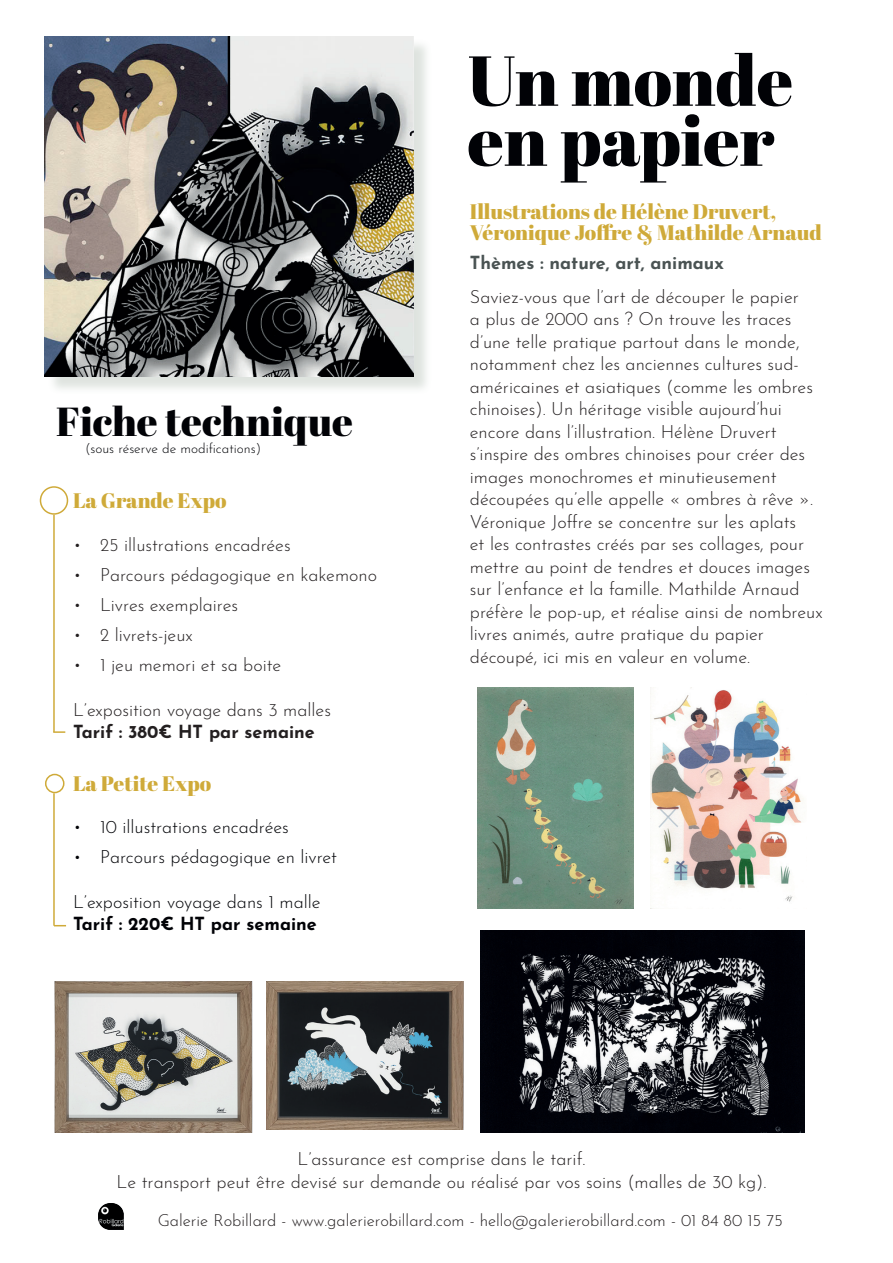
<style>
.page{position:relative;width:893px;height:1263px;background:#fff}
.page>*{position:absolute;margin:0;border:0;box-sizing:border-box;transform-origin:0 0}
.t1{font:70.5px/60px "Abril Fatface";color:#010206}
.t2{font:40.5px "Abril Fatface";color:#010206}
.t3{font:21px/21px "Abril Fatface";color:#cfaa39}
.t4{font:300 18px/22.5px "Josefin Sans";color:#231f20}
.t5{font:300 18px "Josefin Sans";color:#010206}
.t6{font:700 18px "Josefin Sans";color:#4a5353}
.t7{font:700 18px "Josefin Sans";color:#231f20}
.t8{font:700 18px "Josefin Sans";color:#010206}
.t9{font:300 16.5px "Josefin Sans";color:#231f20}
.t10{font:300 13.5px "Josefin Sans";color:#010206}
</style>
<div class="page">
<img style="left:98px;top:1204px;width:26px;height:26px">
<hr style="left:53px;top:515px;width:2px;height:217px;background:#cfaa39">
<svg style="left:53px;top:731px;width:12px;height:2px"></svg>
<div style="left:40px;top:486px;width:28px;height:29px;border:2px solid #cfaa39;border-radius:50%"></div>
<hr style="left:53px;top:793px;width:2px;height:133px;background:#cfaa39">
<div style="left:45px;top:774px;width:20px;height:19px;border:2px solid #cfaa39;border-radius:50%"></div>
<div style="left:47px;top:38px;width:385px;height:357px;background:#6d846f;opacity:.22"></div>
<img style="left:45px;top:36px;width:368px;height:340px">
<img style="left:55px;top:981px;width:197px;height:152px">
<img style="left:651px;top:690px;width:152px;height:219px">
<img style="left:266px;top:981px;width:197px;height:148px">
<img style="left:478px;top:688px;width:156px;height:221px">
<img style="left:481px;top:931px;width:323px;height:202px">
<h2 class="t2" style="left:56px;top:404px;width:299px">Fiche technique</h2>
<p class="t10" style="left:85px;top:438px;width:178px">(sous réserve de modi昀椀cations)</p>
<p class="t3" style="left:73px;top:492px;width:155px">La Grande Expo</p>
<p class="t4" style="left:73px;top:534px;width:219px">• 25 illustrations encadrées</p>
<p class="t4" style="left:73px;top:564px;width:306px">• Parcours pédagogique en kakemono</p>
<p class="t4" style="left:73px;top:594px;width:167px">• Livres exemplaires</p>
<p class="t4" style="left:73px;top:624px;width:121px">• 2 livrets-jeux</p>
<p class="t4" style="left:73px;top:654px;width:210px">• 1 jeu memori et sa boite</p>
<p class="t4" style="left:73px;top:699px;width:259px">L’exposition voyage dans 3 malles</p>
<p class="t7" style="left:73px;top:724px;width:243px">Tarif : 380€ HT par semaine</p>
<p class="t3" style="left:73px;top:774px;width:140px">La Petite Expo</p>
<p class="t5" style="left:73px;top:819px;width:217px">• 10 illustrations encadrées</p>
<p class="t5" style="left:73px;top:849px;width:266px">• Parcours pédagogique en livret</p>
<p class="t5" style="left:73px;top:894px;width:249px">L’exposition voyage dans 1 malle</p>
<p class="t8" style="left:73px;top:916px;width:245px">Tarif : 220€ HT par semaine</p>
<h1 class="t1" style="left:467px;top:57px;width:327px">Un monde en papier</h1>
<p class="t3" style="left:470px;top:202px;width:353px">Illustrations de Hélène Druvert,<br>Véronique Joffre &amp; Mathilde Arnaud</p>
<p class="t6" style="left:470px;top:255px;width:255px">Thèmes : nature, art, animaux</p>
<p class="t4" style="left:470px;top:286px;width:354px">Saviez-vous que l’art de découper le papier<br>a plus de 2000 ans ? On trouve les traces d’une telle pratique partout dans le monde, notamment chez les anciennes cultures sud&shy;américaines et asiatiques (comme les ombres chinoises). Un héritage visible aujourd’hui encore dans l’illustration. Hélène Druvert s’inspire des ombres chinoises pour créer des images monochromes et minutieusement découpées qu’elle appelle « ombres à rêve ».<br>Véronique Jo昀昀re se concentre sur les aplats<br>et les contrastes créés par ses collages, pour mettre au point de tendres et douces images sur l’enfance et la famille. Mathilde Arnaud préfère le pop-up, et réalise ainsi de nombreux livres animés, autre pratique du papier découpé, ici mis en valeur en volume.</p>
<p class="t4" style="left:117px;top:1149px;width:651px;text-align:center">L’assurance est comprise dans le tarif.<br>Le transport peut être devisé sur demande ou réalisé par vos soins (malles de 30 kg).</p>
<p class="t9" style="left:158px;top:1213px;width:627px">Galerie Robillard - www.galerierobillard.com - hello@galerierobillard.com - 01 84 80 15 75</p>
</div>
